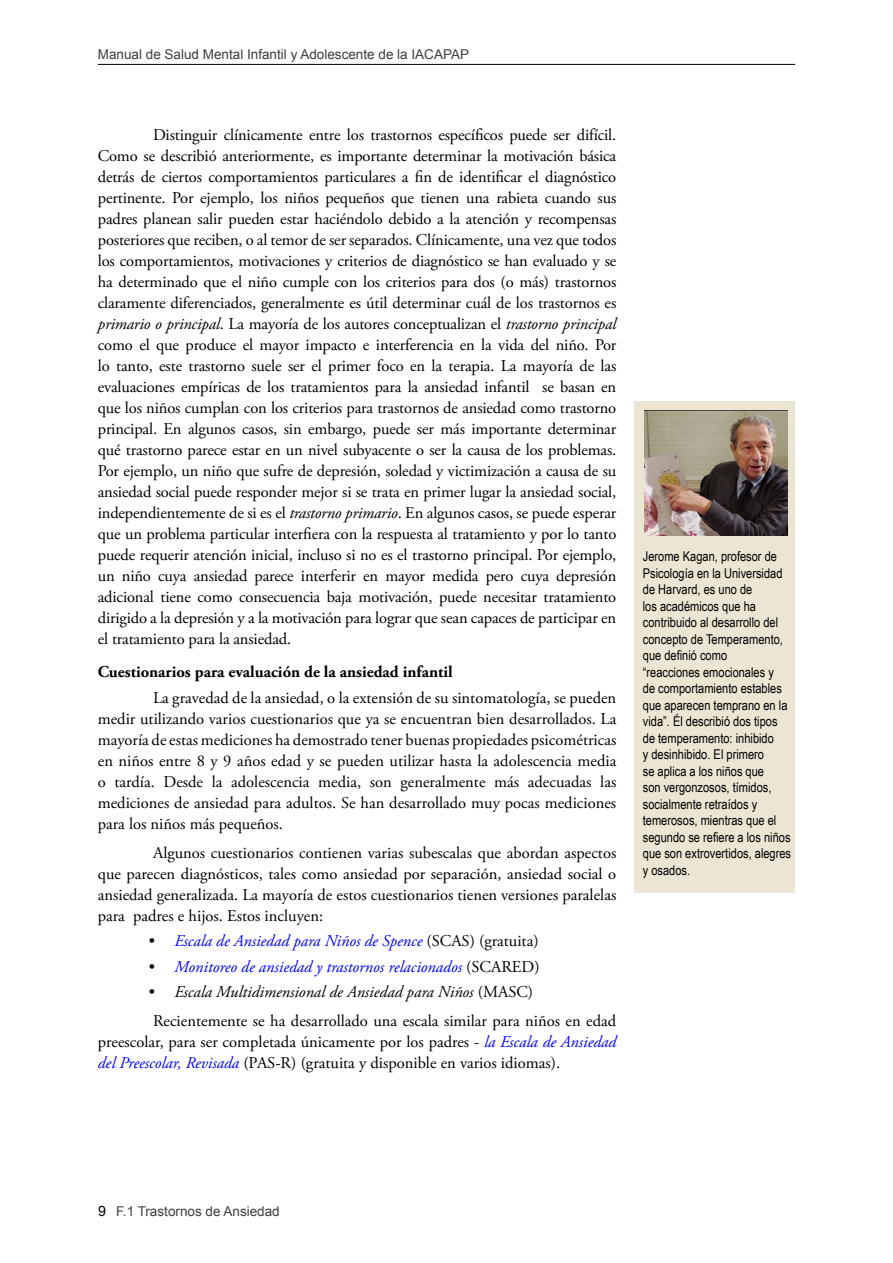
<style>
.page{position:relative;width:893px;height:1263px;background:#fff}
.page>*{position:absolute;margin:0;border:0;box-sizing:border-box;transform-origin:0 0}
.t1{font:16.5px/21px "Adobe Garamond Pro";color:#000;text-align:justify}
.t2{font:italic 16.5px "Adobe Garamond Pro";color:#0004ff}
.t3{font:italic 16.5px "Adobe Garamond Pro";color:#000}
.t4{font:700 16.5px "Adobe Garamond Pro";color:#000}
.t5{font:13.5px/16.5px "Arial Narrow";color:#000}
.t6{font:13.5px "Arial";color:#3e3d40}
.s1{font-style:italic}
.s2{font-style:normal;color:#000}
.s3{font-style:normal}
.s4{font-style:italic;color:#0004ff}
.s5{font-size:14.25px;color:#000}
</style>
<div class="page">
<hr style="left:98px;top:64px;width:697px;height:1px;background:#000">
<div style="left:634px;top:402px;width:161px;height:491px;background:#ebe5d3"></div>
<img style="left:644px;top:410px;width:144px;height:126px">
<p class="t6" style="left:98px;top:45px;width:373px">Manual de Salud Mental Infantil y Adolescente de la IACAPAP</p>
<p class="t1" style="left:98px;top:124px;width:520px;text-indent:55px">Distinguir clínicamente entre los trastornos específicos puede ser difícil.<br>Como se describió anteriormente, es importante determinar la motivación básica detrás de ciertos comportamientos particulares a fin de identificar el diagnóstico pertinente. Por ejemplo, los niños pequeños que tienen una rabieta cuando sus padres planean salir pueden estar haciéndolo debido a la atención y recompensas posteriores que reciben, o al temor de ser separados. Clínicamente, una vez que todos los comportamientos, motivaciones y criterios de diagnóstico se han evaluado y se ha determinado que el niño cumple con los criterios para dos (o más) trastornos claramente diferenciados, generalmente es útil determinar cuál de los trastornos es <span class="s1">primario o principal</span>. La mayoría de los autores conceptualizan el <span class="s1">trastorno principal </span>como el que produce el mayor impacto e interferencia en la vida del niño. Por lo tanto, este trastorno suele ser el primer foco en la terapia. La mayoría de las evaluaciones empíricas de los tratamientos para la ansiedad infantil se basan en que los niños cumplan con los criterios para trastornos de ansiedad como trastorno principal. En algunos casos, sin embargo, puede ser más importante determinar qué trastorno parece estar en un nivel subyacente o ser la causa de los problemas.<br>Por ejemplo, un niño que sufre de depresión, soledad y victimización a causa de su ansiedad social puede responder mejor si se trata en primer lugar la ansiedad social, independientemente de si es el <span class="s1">trastorno primario</span>. En algunos casos, se puede esperar que un problema particular interfiera con la respuesta al tratamiento y por lo tanto puede requerir atención inicial, incluso si no es el trastorno principal. Por ejemplo, un niño cuya ansiedad parece interferir en mayor medida pero cuya depresión adicional tiene como consecuencia baja motivación, puede necesitar tratamiento dirigido a la depresión y a la motivación para lograr que sean capaces de participar en el tratamiento para la ansiedad.</p>
<p class="t4" style="left:98px;top:662px;width:356px">Cuestionarios para evaluación de la ansiedad infantil</p>
<p class="t1" style="left:98px;top:687px;width:520px;text-indent:55px">La gravedad de la ansiedad, o la extensión de su sintomatología, se pueden medir utilizando varios cuestionarios que ya se encuentran bien desarrollados. La mayoría de estas mediciones ha demostrado tener buenas propiedades psicométricas en niños entre 8 y 9 años edad y se pueden utilizar hasta la adolescencia media o tardía. Desde la adolescencia media, son generalmente más adecuadas las mediciones de ansiedad para adultos. Se han desarrollado muy pocas mediciones para los niños más pequeños.</p>
<p class="t1" style="left:98px;top:843px;width:520px;text-indent:55px">Algunos cuestionarios contienen varias subescalas que abordan aspectos que parecen diagnósticos, tales como ansiedad por separación, ansiedad social o ansiedad generalizada. La mayoría de estos cuestionarios tienen versiones paralelas para padres e hijos. Estos incluyen:</p>
<p class="t2" style="left:149px;top:931px;width:391px"><span class="s2">•</span> Escala de Ansiedad para Niños de Spence <span class="s2">(SCAS) (gratuita)</span></p>
<p class="t2" style="left:149px;top:956px;width:392px"><span class="s2">•</span> Monitoreo de ansiedad y trastornos relacionados <span class="s2">(SCARED)</span></p>
<p class="t3" style="left:149px;top:982px;width:386px"><span class="s3">•</span> Escala Multidimensional de Ansiedad para Niños <span class="s3">(MASC)</span></p>
<p class="t1" style="left:98px;top:1011px;width:520px;text-indent:55px">Recientemente se ha desarrollado una escala similar para niños en edad preescolar, para ser completada únicamente por los padres - <span class="s4">la Escala de Ansiedad del Preescolar, Revisada</span> (PAS-R) (gratuita y disponible en varios idiomas).</p>
<p class="t5" style="left:643px;top:548px;width:150px">Jerome Kagan, profesor de<br>Psicología en la Universidad de Harvard, es uno de<br>los académicos que ha contribuido al desarrollo del concepto de Temperamento, que definió como<br>“reacciones emocionales y<br>de comportamiento estables que aparecen temprano en la vida”. Él describió dos tipos de temperamento: inhibido<br>y desinhibido. El primero<br>se aplica a los niños que<br>son vergonzosos, tímidos, socialmente retraídos y temerosos, mientras que el segundo se refiere a los niños que son extrovertidos, alegres y osados.</p>
<p class="t6" style="left:98px;top:1203px;width:183px"><span class="s5">9</span> F.1 Trastornos de Ansiedad</p>
</div>
